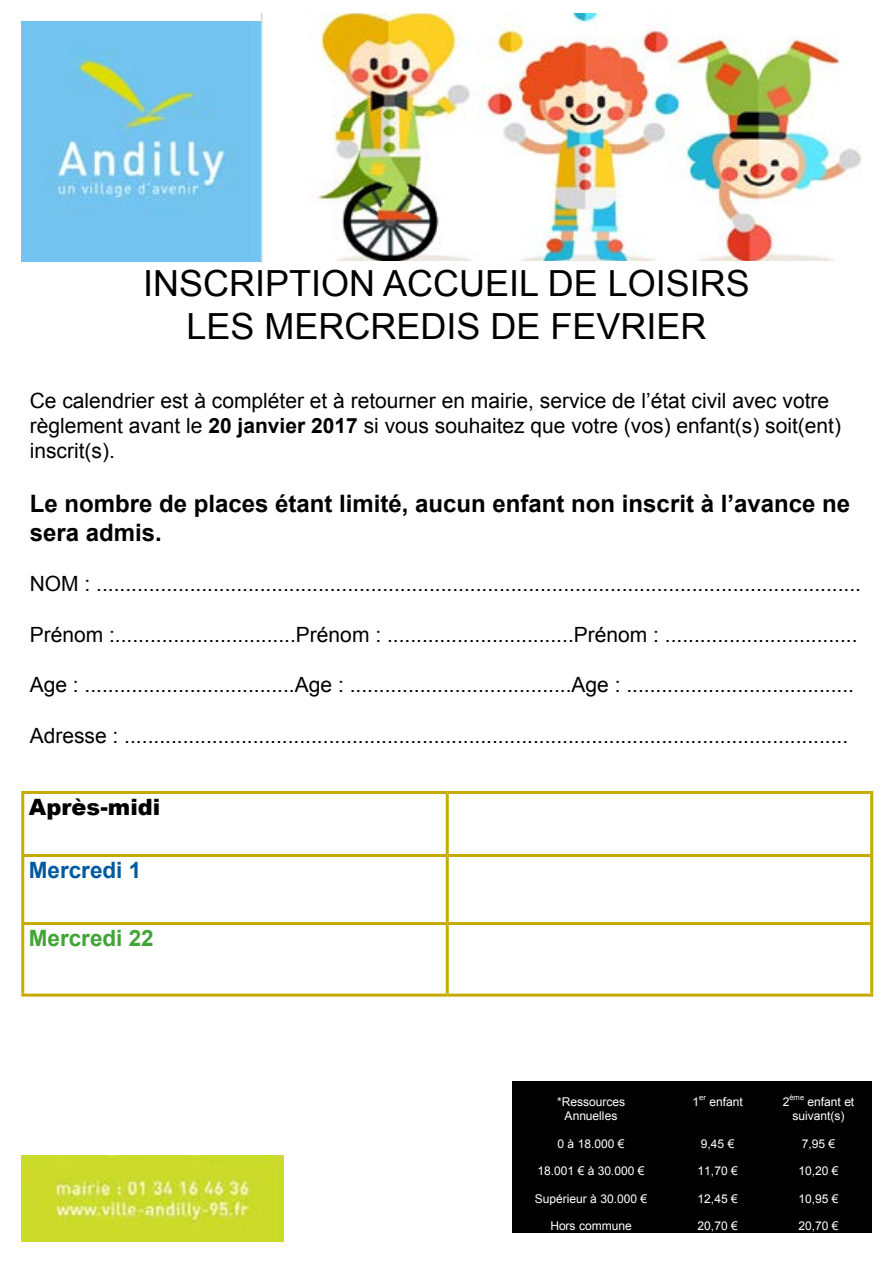
<style>
.page{position:relative;width:893px;height:1263px;background:#fff}
.page>*{position:absolute;margin:0;border:0;box-sizing:border-box;transform-origin:0 0}
.t1{font:36px/43.2px "Arial";color:#000;text-align:center}
.t2{font:700 24px/28.8px "Arial";color:#000}
.t3{font:900 22.5px "Arial";color:#000}
.t4{font:700 22.5px "Arial";color:#3fa535}
.t5{font:700 22.5px "Arial";color:#005a9d}
.t6{font:21px/25.2px "Arial";color:#000}
.t7{font:12px/13.8px "Arial";letter-spacing:-.005em;color:#fff;text-align:center}
.t8{font:12px "Arial";letter-spacing:-.005em;color:#fff}
.t9{font:7.5px "Arial";color:#fff}
.s1{font-weight:700}
.s2{font-style:inherit}
</style>
<div class="page">
<img style="left:21px;top:21px;width:240px;height:240px">
<img style="left:21px;top:1155px;width:262px;height:87px">
<img style="left:262px;top:14px;width:600px;height:246px">
<hr style="left:21px;top:791px;width:426px;height:3px;background:#c5aa00">
<hr style="left:21px;top:794px;width:3px;height:60px;background:#c5aa00">
<hr style="left:447px;top:791px;width:426px;height:3px;background:#c5aa00">
<hr style="left:446px;top:794px;width:3px;height:60px;background:#c5aa00">
<hr style="left:870px;top:794px;width:3px;height:60px;background:#c5aa00">
<hr style="left:21px;top:854px;width:426px;height:3px;background:#c5aa00">
<hr style="left:21px;top:857px;width:3px;height:65px;background:#c5aa00">
<hr style="left:447px;top:854px;width:426px;height:3px;background:#c5aa00">
<hr style="left:446px;top:857px;width:3px;height:65px;background:#c5aa00">
<hr style="left:870px;top:857px;width:3px;height:65px;background:#c5aa00">
<hr style="left:21px;top:922px;width:426px;height:3px;background:#c5aa00">
<hr style="left:21px;top:925px;width:3px;height:68px;background:#c5aa00">
<hr style="left:447px;top:922px;width:426px;height:3px;background:#c5aa00">
<hr style="left:446px;top:925px;width:3px;height:68px;background:#c5aa00">
<hr style="left:870px;top:925px;width:3px;height:68px;background:#c5aa00">
<hr style="left:21px;top:993px;width:426px;height:3px;background:#c5aa00">
<hr style="left:447px;top:993px;width:426px;height:3px;background:#c5aa00">
<div style="left:513px;top:1081px;width:157px;height:42px;background:#000"></div>
<div style="left:670px;top:1081px;width:95px;height:42px;background:#000"></div>
<div style="left:765px;top:1081px;width:107px;height:42px;background:#000"></div>
<div style="left:513px;top:1123px;width:157px;height:27px;background:#000"></div>
<div style="left:670px;top:1123px;width:95px;height:27px;background:#000"></div>
<div style="left:765px;top:1123px;width:107px;height:27px;background:#000"></div>
<div style="left:513px;top:1150px;width:157px;height:28px;background:#000"></div>
<div style="left:670px;top:1150px;width:95px;height:28px;background:#000"></div>
<div style="left:765px;top:1150px;width:107px;height:28px;background:#000"></div>
<div style="left:513px;top:1178px;width:157px;height:27px;background:#000"></div>
<div style="left:670px;top:1178px;width:95px;height:27px;background:#000"></div>
<div style="left:765px;top:1178px;width:107px;height:27px;background:#000"></div>
<div style="left:513px;top:1205px;width:157px;height:28px;background:#000"></div>
<div style="left:670px;top:1205px;width:95px;height:28px;background:#000"></div>
<div style="left:765px;top:1205px;width:107px;height:28px;background:#000"></div>
<h1 class="t1" style="left:143px;top:262px;width:608px">INSCRIPTION ACCUEIL DE LOISIRS<br>LES MERCREDIS DE FEVRIER</h1>
<p class="t6" style="left:30px;top:388px;width:813px">Ce calendrier est à compléter et à retourner en mairie, service de l’état civil avec votre règlement avant le <span class="s1">20 janvier 2017</span> si vous souhaitez que votre (vos) enfant(s) soit(ent) inscrit(s).</p>
<p class="t2" style="left:30px;top:490px;width:822px">Le nombre de places étant limité, aucun enfant non inscrit à l’avance ne sera admis.</p>
<p class="t6" style="left:30px;top:572px;width:833px">NOM : ...................................................................................................................................</p>
<p class="t6" style="left:30px;top:622px;width:829px">Prénom :...............................Prénom : ................................Prénom : .................................</p>
<p class="t6" style="left:30px;top:672px;width:826px">Age : ....................................Age : ......................................Age : .......................................</p>
<p class="t6" style="left:30px;top:723px;width:820px">Adresse : ............................................................................................................................</p>
<p class="t3" style="left:29px;top:790px;width:133px">Après-midi</p>
<p class="t5" style="left:29px;top:855px;width:114px">Mercredi 1</p>
<p class="t4" style="left:29px;top:923px;width:127px">Mercredi 22</p>
<p class="t7" style="left:557px;top:1095px;width:70px">*Ressources<br>Annuelles</p>
<p class="t7" style="left:693px;top:1095px;width:8px">1</p>
<p class="t9" style="left:699px;top:1093px;width:8px">er</p>
<p class="t7" style="left:709px;top:1095px;width:35px">enfant</p>
<p class="t7" style="left:783px;top:1095px;width:8px">2</p>
<p class="t9" style="left:789px;top:1093px;width:16px">ème</p>
<p class="t7" style="left:792px;top:1095px;width:63px;text-align:left;text-indent:15px">enfant et suivant(s)</p>
<p class="t8" style="left:558px;top:1135px;width:68px">0 à 18.000 €</p>
<p class="t7" style="left:701px;top:1137px;width:35px">9,45 <span class="s2">€</span></p>
<p class="t7" style="left:802px;top:1137px;width:35px">7,95 <span class="s2">€</span></p>
<p class="t8" style="left:538px;top:1163px;width:108px">18.001 € à 30.000 €</p>
<p class="t7" style="left:698px;top:1164px;width:42px">11,7<span class="s2">0 €</span></p>
<p class="t7" style="left:798px;top:1164px;width:42px">10,2<span class="s2">0 €</span></p>
<p class="t8" style="left:535px;top:1191px;width:114px">Supérieur à 30.000 €</p>
<p class="t7" style="left:698px;top:1192px;width:42px">12,45 <span class="s2">€</span></p>
<p class="t7" style="left:798px;top:1192px;width:42px">10,95 <span class="s2">€</span></p>
<p class="t7" style="left:550px;top:1219px;width:83px">Hors commune</p>
<p class="t7" style="left:698px;top:1219px;width:42px">20,7<span class="s2">0 €</span></p>
<p class="t7" style="left:798px;top:1219px;width:42px">20,7<span class="s2">0 €</span></p>
</div>
